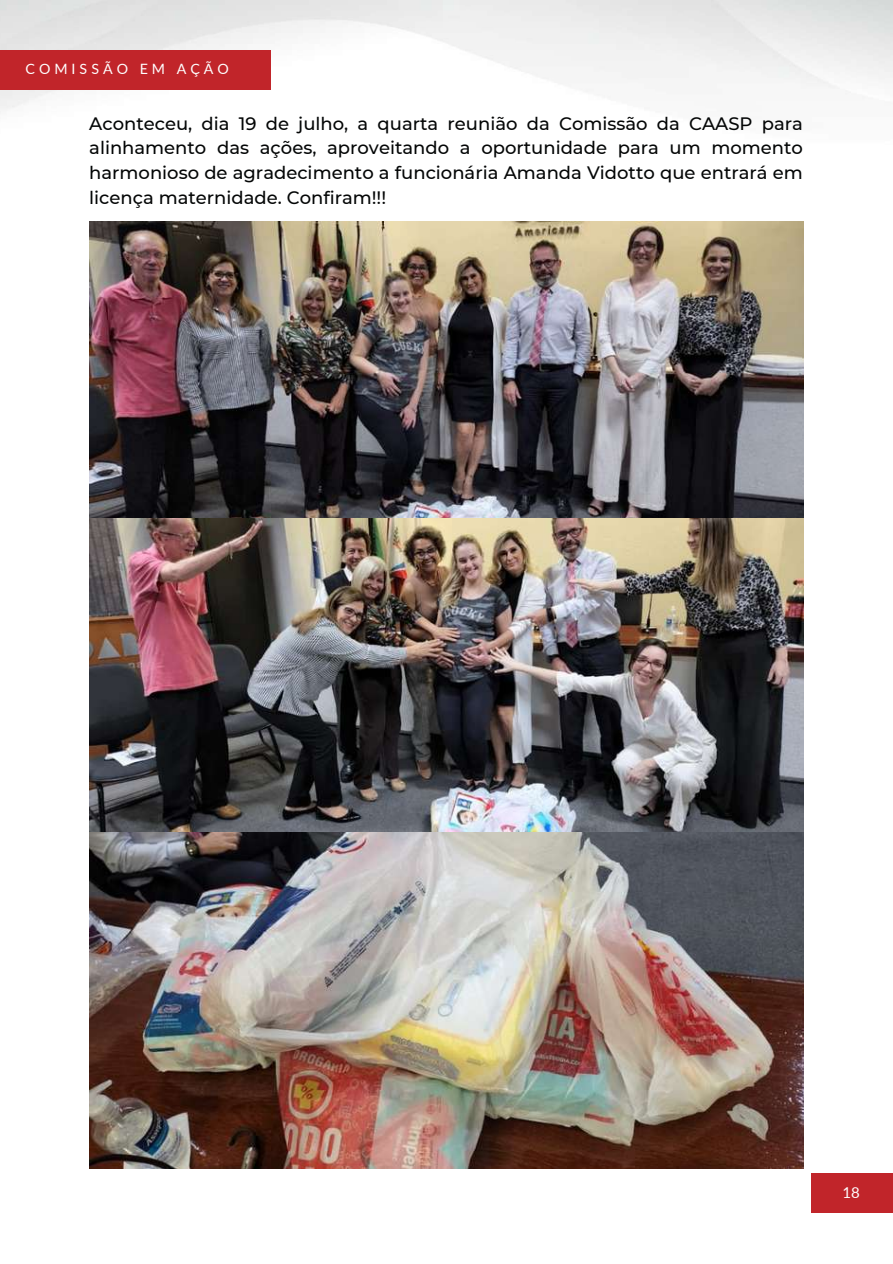
<style>
.page{position:relative;width:893px;height:1264px;background:#fff}
.page>*{position:absolute;margin:0;border:0;box-sizing:border-box;transform-origin:0 0}
.t1{font:500 18px/24.8px "Montserrat";color:#040606;text-align:justify}
.t2{font:15px "Lato";color:#fff}
.t3{font:14.25px "Lato";letter-spacing:.28em;color:#fff}
</style>
<div class="page">
<img style="left:0;top:0;width:892px;height:113px">
<div style="left:0;top:50px;width:271px;height:39px;background:#c1252a"></div>
<img style="left:89px;top:221px;width:714px;height:298px">
<img style="left:89px;top:519px;width:714px;height:649px">
<div style="left:811px;top:1173px;width:81px;height:39px;background:#c1252a"></div>
<p class="t3" style="left:26px;top:60px;width:205px">COMISSÃO EM AÇÃO</p>
<p class="t1" style="left:89px;top:111px;width:715px">Aconteceu, dia 19 de julho, a quarta reunião da Comissão da CAASP para alinhamento das ações, aproveitando a oportunidade para um momento harmonioso de agradecimento a funcionária Amanda Vidotto que entrará em licença maternidade. Confiram!!!</p>
<p class="t2" style="left:842px;top:1183px;width:19px">18</p>
</div>
